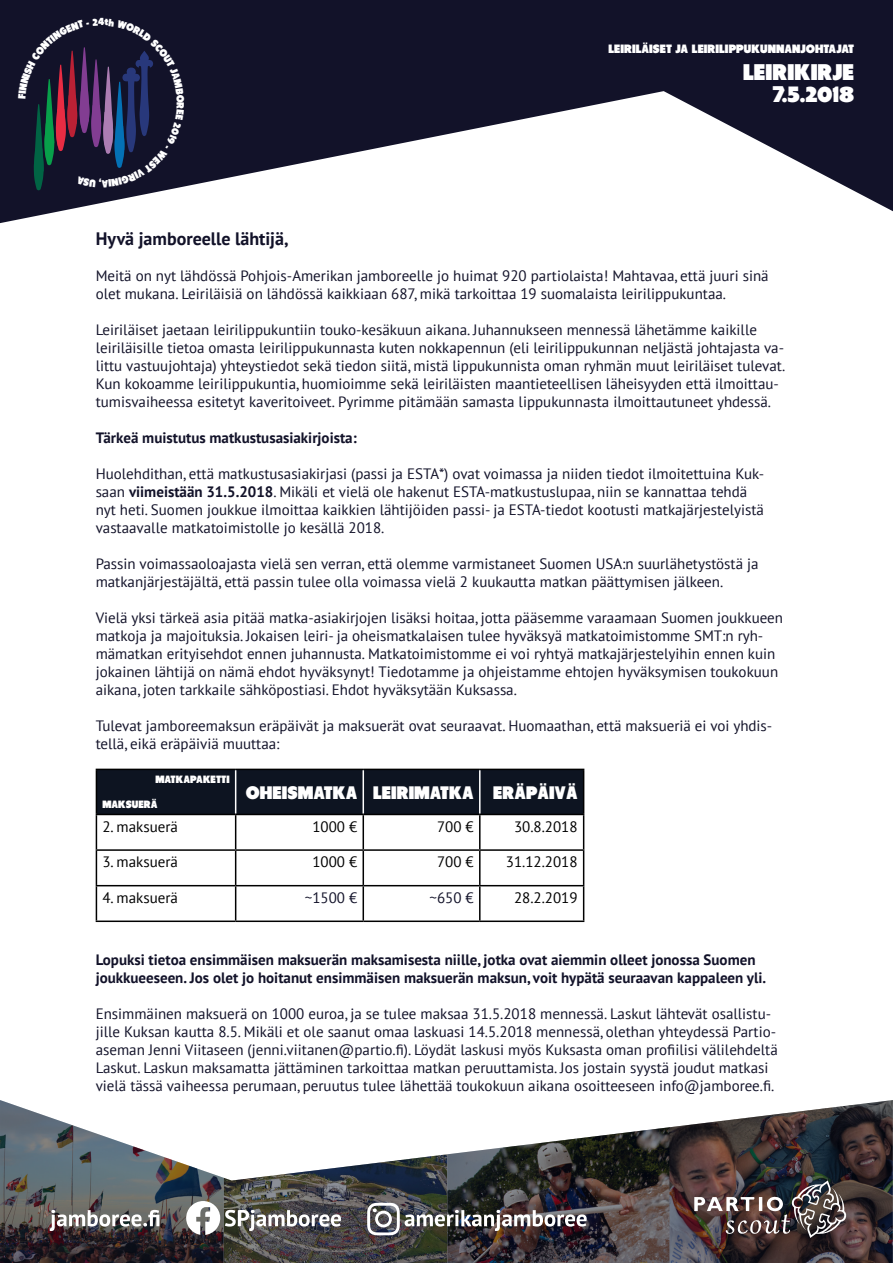
<style>
.page{position:relative;width:893px;height:1263px;background:#fff}
.page>*{position:absolute;margin:0;border:0;box-sizing:border-box;transform-origin:0 0}
.t1{font:22.5px "Tondu Beta";color:#fff}
.t2{font:18px "Tondu Beta";color:#fff}
.t3{font:700 18px "PT Sans";color:#121229}
.t4{font:15px/18px "PT Sans";color:#121229}
.t5{font:700 15px/18px "PT Sans";color:#121229}
.t6{font:15px "PT Sans";color:#000}
.t7{font:12px "Tondu Beta";color:#fff}
.t8{font:10.5px "Tondu Beta";color:#fff}
.t9{font:10.35px "Tondu Beta";color:#fff}
.s1{font-weight:700}
</style>
<div class="page">
<img style="left:0;top:1100px;width:893px;height:163px">
<svg style="left:50px;top:1210px;width:109px;height:21px"></svg>
<img style="left:367px;top:1203px;width:220px;height:32px">
<svg style="left:186px;top:1201px;width:155px;height:34px"></svg>
<img style="left:694px;top:1180px;width:153px;height:58px">
<svg style="left:0;top:0;width:893px;height:223px;fill:#121229"></svg>
<div style="left:97px;top:770px;width:486px;height:44px;background:#0d1421"></div>
<hr style="left:96px;top:815px;width:1px;height:34px;background:#000">
<hr style="left:235px;top:815px;width:1px;height:34px;background:#000">
<hr style="left:363px;top:815px;width:1px;height:34px;background:#000">
<hr style="left:479px;top:815px;width:2px;height:34px;background:#000">
<hr style="left:583px;top:815px;width:1px;height:34px;background:#000">
<hr style="left:96px;top:849px;width:140px;height:2px;background:#000">
<hr style="left:96px;top:851px;width:1px;height:34px;background:#000">
<hr style="left:236px;top:849px;width:127px;height:2px;background:#000">
<hr style="left:235px;top:851px;width:1px;height:34px;background:#000">
<hr style="left:363px;top:849px;width:117px;height:2px;background:#000">
<hr style="left:363px;top:851px;width:1px;height:34px;background:#000">
<hr style="left:480px;top:849px;width:104px;height:2px;background:#000">
<hr style="left:479px;top:851px;width:2px;height:34px;background:#000">
<hr style="left:583px;top:851px;width:1px;height:34px;background:#000">
<hr style="left:96px;top:885px;width:140px;height:1px;background:#000">
<hr style="left:96px;top:886px;width:1px;height:34px;background:#000">
<hr style="left:236px;top:885px;width:127px;height:1px;background:#000">
<hr style="left:235px;top:886px;width:1px;height:34px;background:#000">
<hr style="left:363px;top:885px;width:117px;height:1px;background:#000">
<hr style="left:363px;top:886px;width:1px;height:34px;background:#000">
<hr style="left:480px;top:885px;width:104px;height:1px;background:#000">
<hr style="left:479px;top:886px;width:2px;height:34px;background:#000">
<hr style="left:583px;top:886px;width:1px;height:34px;background:#000">
<hr style="left:96px;top:920px;width:140px;height:2px;background:#000">
<hr style="left:236px;top:920px;width:127px;height:2px;background:#000">
<hr style="left:363px;top:920px;width:117px;height:2px;background:#000">
<hr style="left:480px;top:920px;width:104px;height:2px;background:#000">
<hr style="left:235px;top:770px;width:1px;height:44px;background:#fff">
<hr style="left:363px;top:770px;width:1px;height:44px;background:#fff">
<hr style="left:479px;top:770px;width:2px;height:44px;background:#fff">
<hr style="left:96px;top:814px;width:140px;height:1px;background:#000">
<hr style="left:236px;top:814px;width:127px;height:1px;background:#000">
<hr style="left:363px;top:814px;width:117px;height:1px;background:#000">
<hr style="left:480px;top:814px;width:104px;height:1px;background:#000">
<hr style="left:96px;top:769px;width:140px;height:1px;background:#000">
<hr style="left:96px;top:770px;width:1px;height:44px;background:#000">
<hr style="left:236px;top:769px;width:127px;height:1px;background:#000">
<hr style="left:363px;top:769px;width:117px;height:1px;background:#000">
<hr style="left:480px;top:769px;width:104px;height:1px;background:#000">
<hr style="left:583px;top:770px;width:1px;height:44px;background:#000">
<svg style="left:18px;top:18px;width:166px;height:172px"></svg>
<p class="t9" style="left:98px;top:15px;width:8px">4</p>
<p class="t7" style="left:608px;top:41px;width:247px">LEIRILÄISET JA LEIRILIPPUKUNNANJOHTAJAT</p>
<p class="t1" style="left:743px;top:58px;width:113px">LEIRIKIRJE</p>
<p class="t1" style="left:772px;top:81px;width:83px">7.5.2018</p>
<p class="t3" style="left:96px;top:227px;width:194px">Hyvä jamboreelle lähtijä,</p>
<p class="t4" style="left:96px;top:266px;width:675px">Meitä on nyt lähdössä Pohjois-Amerikan jamboreelle jo huimat 920 partiolaista! Mahtavaa, että juuri sinä olet mukana. Leiriläisiä on lähdössä kaikkiaan 687, mikä tarkoittaa 19 suomalaista leirilippukuntaa.</p>
<p class="t4" style="left:96px;top:320px;width:691px">Leiriläiset jaetaan leirilippukuntiin touko-kesäkuun aikana. Juhannukseen mennessä lähetämme kaikille leiriläisille tietoa omasta leirilippukunnasta kuten nokkapennun (eli leirilippukunnan neljästä johtajasta va&shy;littu vastuujohtaja) yhteystiedot sekä tiedon siitä, mistä lippukunnista oman ryhmän muut leiriläiset tulevat.<br>Kun kokoamme leirilippukuntia, huomioimme sekä leiriläisten maantieteellisen läheisyyden että ilmoittau&shy;tumisvaiheessa esitetyt kaveritoiveet. Pyrimme pitämään samasta lippukunnasta ilmoittautuneet yhdessä.</p>
<p class="t5" style="left:96px;top:429px;width:263px">Tärkeä muistutus matkustusasiakirjoista:</p>
<p class="t4" style="left:96px;top:464px;width:670px">Huolehdithan, että matkustusasiakirjasi (passi ja ESTA*) ovat voimassa ja niiden tiedot ilmoitettuina Kuk&shy;saan <span class="s1">viimeistään 31.5.2018</span>. Mikäli et vielä ole hakenut ESTA-matkustuslupaa, niin se kannattaa tehdä nyt heti. Suomen joukkue ilmoittaa kaikkien lähtijöiden passi- ja ESTA-tiedot kootusti matkajärjestelyistä vastaavalle matkatoimistolle jo kesällä 2018.</p>
<p class="t4" style="left:96px;top:554px;width:664px">Passin voimassaoloajasta vielä sen verran, että olemme varmistaneet Suomen USA:n suurlähetystöstä ja matkanjärjestäjältä, että passin tulee olla voimassa vielä 2 kuukautta matkan päättymisen jälkeen.</p>
<p class="t4" style="left:96px;top:608px;width:689px">Vielä yksi tärkeä asia pitää matka-asiakirjojen lisäksi hoitaa, jotta pääsemme varaamaan Suomen joukkueen matkoja ja majoituksia. Jokaisen leiri- ja oheismatkalaisen tulee hyväksyä matkatoimistomme SMT:n ryh&shy;mämatkan erityisehdot ennen juhannusta. Matkatoimistomme ei voi ryhtyä matkajärjestelyihin ennen kuin jokainen lähtijä on nämä ehdot hyväksynyt! Tiedotamme ja ohjeistamme ehtojen hyväksymisen toukokuun aikana, joten tarkkaile sähköpostiasi. Ehdot hyväksytään Kuksassa.</p>
<p class="t4" style="left:96px;top:716px;width:678px">Tulevat jamboreemaksun eräpäivät ja maksuerät ovat seuraavat. Huomaathan, että maksueriä ei voi yhdis&shy;tellä, eikä eräpäiviä muuttaa:</p>
<p class="t8" style="left:155px;top:773px;width:76px">MATKAPAKETTI</p>
<p class="t8" style="left:102px;top:798px;width:57px">MAKSUERÄ</p>
<p class="t2" style="left:246px;top:781px;width:113px">OHEISMATKA</p>
<p class="t2" style="left:373px;top:781px;width:102px">LEIRIMATKA</p>
<p class="t2" style="left:493px;top:781px;width:86px">ERÄPÄIVÄ</p>
<p class="t6" style="left:102px;top:817px;width:77px">2. maksuerä</p>
<p class="t6" style="left:312px;top:817px;width:46px">1000 €</p>
<p class="t6" style="left:437px;top:817px;width:38px">700 €</p>
<p class="t6" style="left:514px;top:817px;width:65px">30.8.2018</p>
<p class="t6" style="left:102px;top:852px;width:77px">3. maksuerä</p>
<p class="t6" style="left:312px;top:852px;width:46px">1000 €</p>
<p class="t6" style="left:437px;top:852px;width:38px">700 €</p>
<p class="t6" style="left:506px;top:852px;width:73px">31.12.2018</p>
<p class="t6" style="left:102px;top:888px;width:77px">4. maksuerä</p>
<p class="t4" style="left:305px;top:888px;width:54px">~1500 €</p>
<p class="t4" style="left:429px;top:888px;width:46px">~650 €</p>
<p class="t6" style="left:514px;top:888px;width:65px">28.2.2019</p>
<p class="t5" style="left:96px;top:951px;width:672px">Lopuksi tietoa ensimmäisen maksuerän maksamisesta niille, jotka ovat aiemmin olleet jonossa Suomen joukkueeseen. Jos olet jo hoitanut ensimmäisen maksuerän maksun, voit hypätä seuraavan kappaleen yli.</p>
<p class="t4" style="left:96px;top:1004px;width:684px">Ensimmäinen maksuerä on 1000 euroa, ja se tulee maksaa 31.5.2018 mennessä. Laskut lähtevät osallistu&shy;jille Kuksan kautta 8.5. Mikäli et ole saanut omaa laskuasi 14.5.2018 mennessä, olethan yhteydessä Partio&shy;aseman Jenni Viitaseen (jenni.viitanen@partio.fi). Löydät laskusi myös Kuksasta oman profiilisi välilehdeltä Laskut. Laskun maksamatta jättäminen tarkoittaa matkan peruuttamista. Jos jostain syystä joudut matkasi vielä tässä vaiheessa perumaan, peruutus tulee lähettää toukokuun aikana osoitteeseen info@jamboree.fi.</p>
</div>
